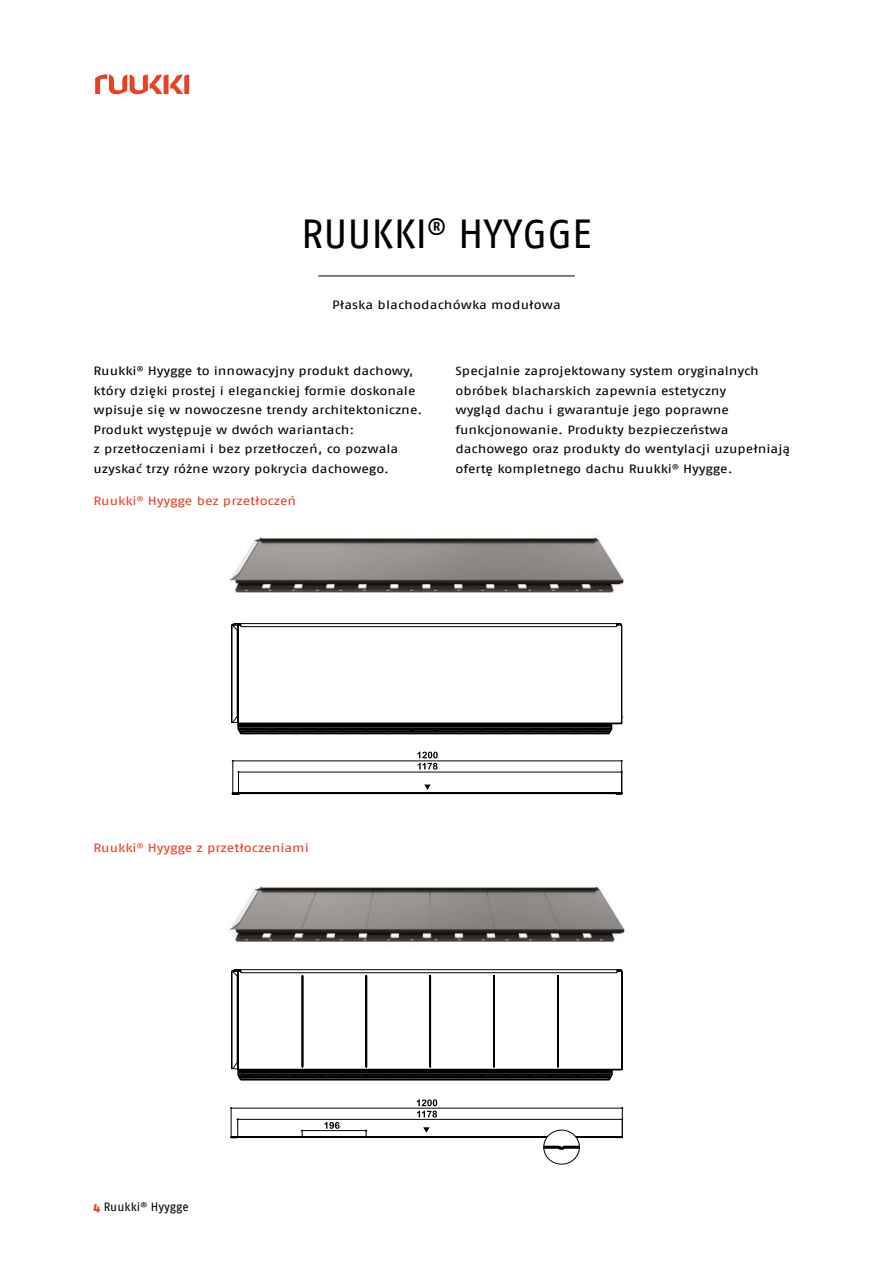
<style>
.page{position:relative;width:893px;height:1263px;background:#fff}
.page>*{position:absolute;margin:0;border:0;box-sizing:border-box;transform-origin:0 0}
.t1{font:40.5px "Fago Pro";color:#000}
.t2{font:12px/19.5px "Fago Pro";color:#000;scale:1.2 1}
.t3{font:12px "Fago Pro";letter-spacing:-.005em;color:#e84124;scale:1.2 1}
.t4{font:12px "Fago Pro";color:#000}
.s1{font-weight:800;color:#e84124}
</style>
<div class="page">
<img style="left:229px;top:536px;width:395px;height:58px">
<svg style="left:95px;top:74px;width:94px;height:20px"></svg>
<hr style="left:318px;top:276px;width:257px;height:1px;background:#000">
<img style="left:229px;top:886px;width:396px;height:59px">
<svg style="left:231px;top:752px;width:392px;height:43px"></svg>
<svg style="left:231px;top:969px;width:391px;height:111px"></svg>
<svg style="left:231px;top:623px;width:391px;height:111px"></svg>
<div style="left:544px;top:1130px;width:36px;height:34px;border:1px solid #000;border-radius:50%"></div>
<svg style="left:230px;top:1099px;width:394px;height:51px"></svg>
<h1 class="t1" style="left:301px;top:209px;width:292px">RUUKKI<sup>®</sup> HYYGGE</h1>
<p class="t2" style="left:332px;top:295px;width:192px">Płaska blachodachówka modułowa</p>
<p class="t2" style="left:94px;top:361px;width:276px">Ruukki<sup>®</sup> Hyygge to innowacyjny produkt dachowy, który dzięki prostej i eleganckiej formie doskonale wpisuje się w nowoczesne trendy architektoniczne.<br>Produkt występuje w dwóch wariantach:<br>z przetłoczeniami i bez przetłoczeń, co pozwala uzyskać trzy różne wzory pokrycia dachowego.</p>
<p class="t2" style="left:455px;top:361px;width:280px">Specjalnie zaprojektowany system oryginalnych obróbek blacharskich zapewnia estetyczny<br>wygląd dachu i gwarantuje jego poprawne funkcjonowanie. Produkty bezpieczeństwa dachowego oraz produkty do wentylacji uzupełniają ofertę kompletnego dachu Ruukki<sup>®</sup> Hyygge.</p>
<p class="t3" style="left:94px;top:494px;width:170px">Ruukki<sup>®</sup> Hyygge bez przetłoczeń</p>
<p class="t3" style="left:94px;top:840px;width:181px">Ruukki<sup>®</sup> Hyygge z przetłoczeniami</p>
<p class="t4" style="left:94px;top:1200px;width:97px"><span class="s1">4</span> Ruukki<sup>®</sup> Hyygge</p>
</div>
